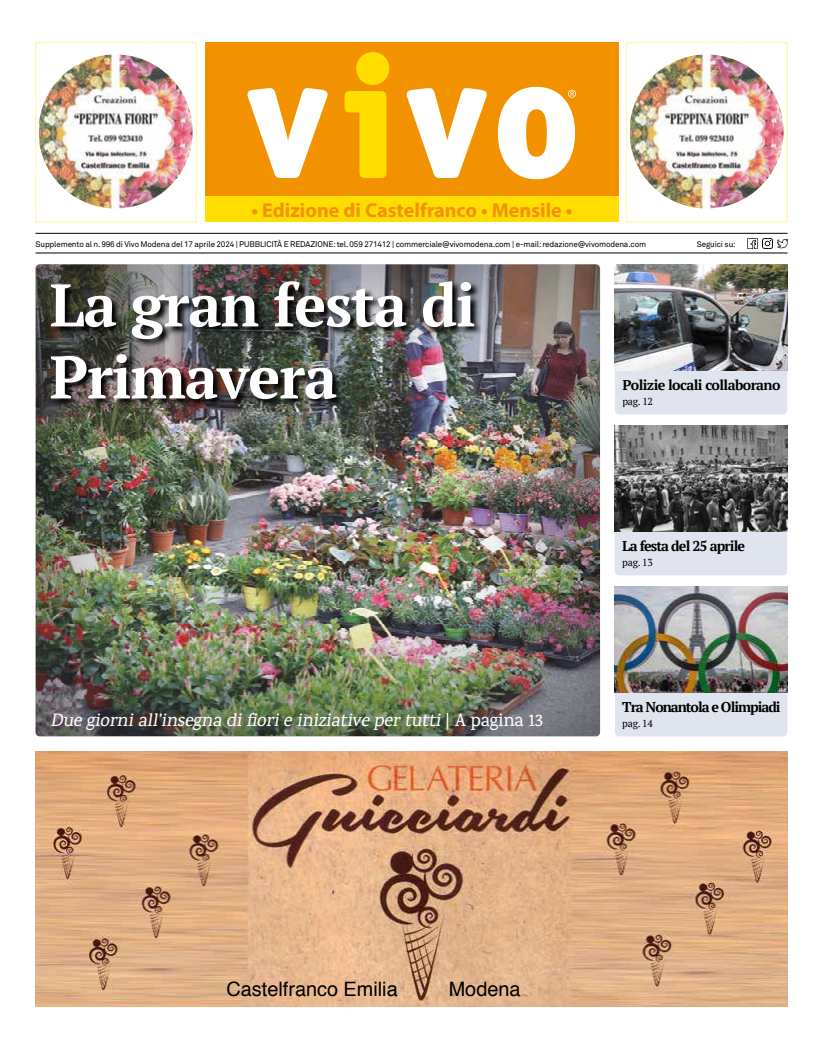
<style>
.page{position:relative;width:823px;height:1049px;background:#fff}
.page>*{position:absolute;margin:0;border:0;box-sizing:border-box;transform-origin:0 0}
.t1{font:700 60px/72px "PT Serif";letter-spacing:-.02em;color:#fff}
.t2{font:700 20.1px "Myriad Pro";color:#f39200}
.t3{font:19.8px "Helvetica";color:#000}
.t4{font:italic 500 18.2px "Karma";color:#fff}
.t5{font:700 14.2px "PT Serif";letter-spacing:-.06em;color:#000}
.t6{font:700 14.2px "PT Serif";letter-spacing:-.04em;color:#000}
.t7{font:10.1px "PT Serif";letter-spacing:-.02em;color:#000}
.t8{font:8.1px "Akkurat";letter-spacing:-.02em;color:#000}
.s1{font-style:normal}
</style>
<div class="page">
<hr style="left:35px;top:233px;width:752px;height:1px;background:#000">
<hr style="left:35px;top:253px;width:752px;height:1px;background:#000">
<svg style="left:747px;top:238px;width:40px;height:10px"></svg>
<div style="left:34px;top:264px;width:565px;height:473px;background:#000;opacity:.75"></div>
<div style="left:614px;top:264px;width:172px;height:150px;background:#dfe4ef;border-radius:4px"></div>
<img style="left:614px;top:264px;width:173px;height:106px">
<div style="left:614px;top:425px;width:172px;height:150px;background:#dfe4ef;border-radius:4px"></div>
<div style="left:614px;top:586px;width:173px;height:150px;background:#dfe4ef;border-radius:4px"></div>
<img style="left:614px;top:425px;width:173px;height:106px">
<img style="left:614px;top:586px;width:173px;height:106px">
<img style="left:50px;top:279px;width:434px;height:129px">
<div style="left:205px;top:43px;width:413px;height:153px;background:#f39200"></div>
<div style="left:205px;top:196px;width:413px;height:26px;background:#fd0"></div>
<svg style="left:406px;top:88px;width:80px;height:90px"></svg>
<svg style="left:344px;top:91px;width:42px;height:87px"></svg>
<div style="left:356px;top:52px;width:33px;height:33px;background:#fd0;border-radius:50%"></div>
<svg style="left:247px;top:88px;width:80px;height:90px"></svg>
<svg style="left:497px;top:87px;width:78px;height:92px"></svg>
<img style="left:35px;top:751px;width:752px;height:255px">
<div style="left:35px;top:43px;width:161px;height:179px;border:1px solid #fff69b"></div>
<img style="left:39px;top:54px;width:153px;height:154px">
<div style="left:626px;top:43px;width:161px;height:179px;border:1px solid #fff69b"></div>
<img style="left:630px;top:54px;width:153px;height:154px">
<h2 class="t2" style="left:251px;top:197px;width:322px">• Edizione di Castelfranco • Mensile •</h2>
<p class="t8" style="left:35px;top:240px;width:611px">Supplemento al n. 996 di Vivo Modena del 17 aprile 2024 | PUBBLICITÀ E REDAZIONE: tel. 059 271412 | commerciale@vivomodena.com | e-mail: redazione@vivomodena.com</p>
<p class="t8" style="left:696px;top:240px;width:40px">Seguici su:</p>
<h1 class="t1" style="left:50px;top:268px;width:427px">La gran festa di<br>Primavera</h1>
<h3 class="t4" style="left:51px;top:709px;width:493px">Due giorniall’insegna difiorie iniziative pertutti<span class="s1">| A p a g i n a 1 3</span></h3>
<h3 class="t6" style="left:622px;top:375px;width:160px">Polizie locali collaborano</h3>
<p class="t7" style="left:622px;top:395px;width:32px">pag. 12</p>
<h3 class="t5" style="left:622px;top:536px;width:124px">La festa del 25 aprile</h3>
<p class="t7" style="left:622px;top:555px;width:32px">pag. 13</p>
<h3 class="t5" style="left:622px;top:697px;width:160px">Tra Nonantola e Olimpiadi</h3>
<p class="t7" style="left:622px;top:716px;width:32px">pag. 14</p>
<h3 class="t3" style="left:226px;top:974px;width:172px">Castelfranco Emilia</h3>
<h3 class="t3" style="left:448px;top:974px;width:73px">Modena</h3>
</div>
